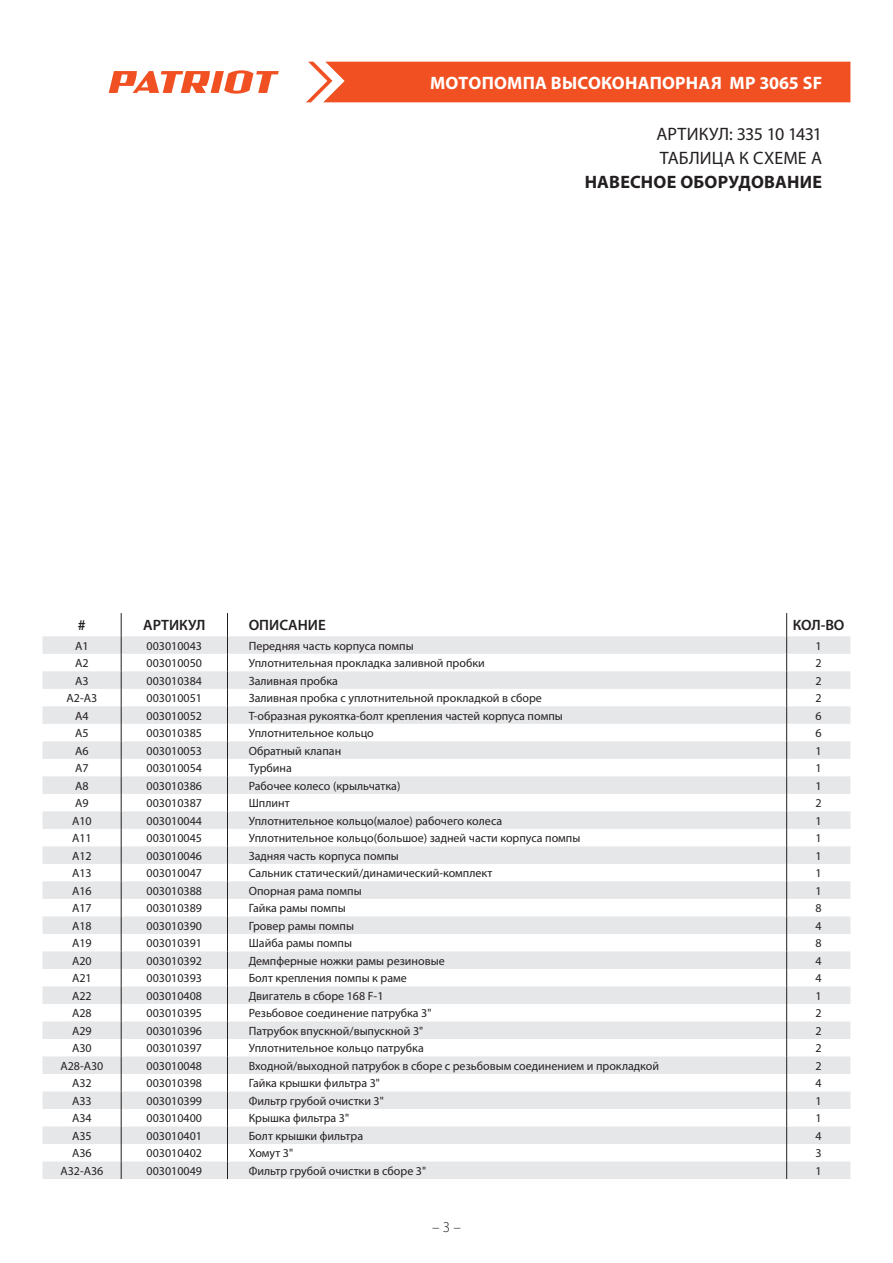
<style>
.page{position:relative;width:893px;height:1263px;background:#fff}
.page>*{position:absolute;margin:0;border:0;box-sizing:border-box;transform-origin:0 0}
.t1{font:700 18px "Myriad Pro";letter-spacing:.01em;color:#fff}
.t2{font:18px/24px "Myriad Pro";letter-spacing:.005em;color:#231f20}
.t3{font:700 18px "Myriad Pro";letter-spacing:.01em;color:#231f20}
.t4{font:600 15px "Myriad Pro";color:#231f20}
.t5{font:300 15px "Myriad Pro";color:#231f20}
.t6{font:12px "Myriad Pro";color:#231f20}
</style>
<div class="page">
<div style="left:306px;top:62px;width:544px;height:40px;background:#f15122"></div>
<svg style="left:109px;top:70px;width:170px;height:24px"></svg>
<svg style="left:43px;top:636px;width:807px;height:543px;fill:#eaebec"></svg>
<svg style="left:121px;top:613px;width:1px;height:566px"></svg>
<svg style="left:227px;top:613px;width:1px;height:566px"></svg>
<svg style="left:786px;top:613px;width:1px;height:566px"></svg>
<h1 class="t1" style="left:430px;top:71px;width:394px">МОТОПОМПА ВЫСОКОНАПОРНАЯ MP 3065 SF</h1>
<h1 class="t2" style="left:656px;top:122px;width:167px">АРТИКУЛ: 335 10 1431<br>ТАБЛИЦА К СХЕМЕ А</h1>
<h1 class="t3" style="left:585px;top:171px;width:179px">НАВЕСНОЕ ОБОРУДОВА</h1>
<h1 class="t3" style="left:787px;top:171px;width:24px">НИЕ</h1>
<p class="t4" style="left:78px;top:616px;width:9px">#</p>
<p class="t4" style="left:143px;top:616px;width:64px">АРТИКУЛ</p>
<p class="t4" style="left:249px;top:616px;width:78px">ОПИСАНИЕ</p>
<p class="t4" style="left:793px;top:616px;width:53px">КОЛ-ВО</p>
<p class="t6" style="left:75px;top:638px;width:15px">А1</p>
<p class="t6" style="left:147px;top:638px;width:57px">003010043</p>
<p class="t6" style="left:249px;top:638px;width:166px">Передняя часть корпуса помпы</p>
<p class="t6" style="left:815px;top:638px;width:8px">1</p>
<p class="t6" style="left:75px;top:656px;width:15px">А2</p>
<p class="t6" style="left:147px;top:656px;width:57px">003010050</p>
<p class="t6" style="left:249px;top:656px;width:237px">Уплотнительная прокладка заливной пробки</p>
<p class="t6" style="left:815px;top:656px;width:8px">2</p>
<p class="t6" style="left:75px;top:673px;width:15px">А3</p>
<p class="t6" style="left:147px;top:673px;width:57px">003010384</p>
<p class="t6" style="left:249px;top:673px;width:91px">Заливная пробка</p>
<p class="t6" style="left:815px;top:673px;width:8px">2</p>
<p class="t6" style="left:67px;top:691px;width:32px">А2-А3</p>
<p class="t6" style="left:147px;top:691px;width:57px">003010051</p>
<p class="t6" style="left:249px;top:691px;width:295px">Заливная пробка с уплотнительной прокладкой в сборе</p>
<p class="t6" style="left:815px;top:691px;width:8px">2</p>
<p class="t6" style="left:75px;top:708px;width:15px">А4</p>
<p class="t6" style="left:147px;top:708px;width:57px">003010052</p>
<p class="t6" style="left:249px;top:708px;width:316px">Т-образная рукоятка-болт крепления частей корпуса помпы</p>
<p class="t6" style="left:815px;top:708px;width:8px">6</p>
<p class="t6" style="left:75px;top:726px;width:15px">А5</p>
<p class="t6" style="left:147px;top:726px;width:57px">003010385</p>
<p class="t6" style="left:249px;top:726px;width:127px">Уплотнительное кольцо</p>
<p class="t6" style="left:815px;top:726px;width:8px">6</p>
<p class="t6" style="left:75px;top:743px;width:15px">А6</p>
<p class="t6" style="left:147px;top:743px;width:57px">003010053</p>
<p class="t6" style="left:249px;top:743px;width:94px">Обратный клапан</p>
<p class="t6" style="left:815px;top:743px;width:8px">1</p>
<p class="t6" style="left:75px;top:761px;width:15px">А7</p>
<p class="t6" style="left:147px;top:761px;width:57px">003010054</p>
<p class="t6" style="left:249px;top:761px;width:45px">Турбина</p>
<p class="t6" style="left:815px;top:761px;width:8px">1</p>
<p class="t6" style="left:75px;top:778px;width:15px">А8</p>
<p class="t6" style="left:147px;top:778px;width:57px">003010386</p>
<p class="t6" style="left:249px;top:778px;width:153px">Рабочее колесо (крыльчатка)</p>
<p class="t6" style="left:815px;top:778px;width:8px">1</p>
<p class="t6" style="left:75px;top:796px;width:15px">А9</p>
<p class="t6" style="left:147px;top:796px;width:57px">003010387</p>
<p class="t6" style="left:249px;top:796px;width:42px">Шплинт</p>
<p class="t6" style="left:815px;top:796px;width:8px">2</p>
<p class="t6" style="left:72px;top:813px;width:21px">А10</p>
<p class="t6" style="left:147px;top:813px;width:57px">003010044</p>
<p class="t6" style="left:249px;top:813px;width:255px">Уплотнительное кольцо(малое) рабочего колеса</p>
<p class="t6" style="left:815px;top:813px;width:8px">1</p>
<p class="t6" style="left:72px;top:831px;width:21px">А11</p>
<p class="t6" style="left:147px;top:831px;width:57px">003010045</p>
<p class="t6" style="left:249px;top:831px;width:333px">Уплотнительное кольцо(большое) задней части корпуса помпы</p>
<p class="t6" style="left:815px;top:831px;width:8px">1</p>
<p class="t6" style="left:72px;top:848px;width:21px">А12</p>
<p class="t6" style="left:147px;top:848px;width:57px">003010046</p>
<p class="t6" style="left:249px;top:848px;width:152px">Задняя часть корпуса помпы</p>
<p class="t6" style="left:815px;top:848px;width:8px">1</p>
<p class="t6" style="left:72px;top:866px;width:21px">А13</p>
<p class="t6" style="left:147px;top:866px;width:57px">003010047</p>
<p class="t6" style="left:249px;top:866px;width:245px">Сальник статический/динамический-комплект</p>
<p class="t6" style="left:815px;top:866px;width:8px">1</p>
<p class="t6" style="left:72px;top:883px;width:21px">А16</p>
<p class="t6" style="left:147px;top:883px;width:57px">003010388</p>
<p class="t6" style="left:249px;top:883px;width:114px">Опорная рама помпы</p>
<p class="t6" style="left:815px;top:883px;width:8px">1</p>
<p class="t6" style="left:72px;top:901px;width:21px">А17</p>
<p class="t6" style="left:147px;top:901px;width:57px">003010389</p>
<p class="t6" style="left:249px;top:901px;width:98px">Гайка рамы помпы</p>
<p class="t6" style="left:815px;top:901px;width:8px">8</p>
<p class="t6" style="left:72px;top:918px;width:21px">А18</p>
<p class="t6" style="left:147px;top:918px;width:57px">003010390</p>
<p class="t6" style="left:249px;top:918px;width:107px">Гровер рамы помпы</p>
<p class="t6" style="left:815px;top:918px;width:8px">4</p>
<p class="t6" style="left:72px;top:936px;width:21px">А19</p>
<p class="t6" style="left:147px;top:936px;width:57px">003010391</p>
<p class="t6" style="left:249px;top:936px;width:105px">Шайба рамы помпы</p>
<p class="t6" style="left:815px;top:936px;width:8px">8</p>
<p class="t6" style="left:72px;top:953px;width:21px">А20</p>
<p class="t6" style="left:147px;top:953px;width:57px">003010392</p>
<p class="t6" style="left:249px;top:953px;width:197px">Демпферные ножки рамы резиновые</p>
<p class="t6" style="left:815px;top:953px;width:8px">4</p>
<p class="t6" style="left:72px;top:971px;width:21px">А21</p>
<p class="t6" style="left:147px;top:971px;width:57px">003010393</p>
<p class="t6" style="left:249px;top:971px;width:160px">Болт крепления помпы к раме</p>
<p class="t6" style="left:815px;top:971px;width:8px">4</p>
<p class="t6" style="left:72px;top:988px;width:21px">А22</p>
<p class="t6" style="left:147px;top:988px;width:57px">003010408</p>
<p class="t6" style="left:249px;top:988px;width:136px">Двигатель в сборе 168 F-1</p>
<p class="t6" style="left:815px;top:988px;width:8px">1</p>
<p class="t6" style="left:72px;top:1006px;width:21px">А28</p>
<p class="t6" style="left:147px;top:1006px;width:57px">003010395</p>
<p class="t6" style="left:249px;top:1006px;width:184px">Резьбовое соединение патрубка 3"</p>
<p class="t6" style="left:815px;top:1006px;width:8px">2</p>
<p class="t6" style="left:72px;top:1023px;width:21px">А29</p>
<p class="t6" style="left:147px;top:1023px;width:57px">003010396</p>
<p class="t6" style="left:249px;top:1023px;width:176px">Патрубок впускной/выпускной 3"</p>
<p class="t6" style="left:815px;top:1023px;width:8px">2</p>
<p class="t6" style="left:72px;top:1041px;width:21px">А30</p>
<p class="t6" style="left:147px;top:1041px;width:57px">003010397</p>
<p class="t6" style="left:249px;top:1041px;width:177px">Уплотнительное кольцо патрубка</p>
<p class="t6" style="left:815px;top:1041px;width:8px">2</p>
<p class="t6" style="left:60px;top:1058px;width:44px">А28-А30</p>
<p class="t6" style="left:147px;top:1058px;width:57px">003010048</p>
<p class="t6" style="left:249px;top:1058px;width:412px">Входной/выходной патрубок в сборе с резьбовым соединением и прокладкой</p>
<p class="t6" style="left:815px;top:1058px;width:8px">2</p>
<p class="t6" style="left:72px;top:1076px;width:21px">А32</p>
<p class="t6" style="left:147px;top:1076px;width:57px">003010398</p>
<p class="t6" style="left:249px;top:1076px;width:133px">Гайка крышки фильтра 3"</p>
<p class="t6" style="left:815px;top:1076px;width:8px">4</p>
<p class="t6" style="left:72px;top:1093px;width:21px">А33</p>
<p class="t6" style="left:147px;top:1093px;width:57px">003010399</p>
<p class="t6" style="left:249px;top:1093px;width:137px">Фильтр грубой очистки 3"</p>
<p class="t6" style="left:815px;top:1093px;width:8px">1</p>
<p class="t6" style="left:72px;top:1111px;width:21px">А34</p>
<p class="t6" style="left:147px;top:1111px;width:57px">003010400</p>
<p class="t6" style="left:249px;top:1111px;width:102px">Крышка фильтра 3"</p>
<p class="t6" style="left:815px;top:1111px;width:8px">1</p>
<p class="t6" style="left:72px;top:1128px;width:21px">А35</p>
<p class="t6" style="left:147px;top:1128px;width:57px">003010401</p>
<p class="t6" style="left:249px;top:1128px;width:116px">Болт крышки фильтра</p>
<p class="t6" style="left:815px;top:1128px;width:8px">4</p>
<p class="t6" style="left:72px;top:1146px;width:21px">А36</p>
<p class="t6" style="left:147px;top:1146px;width:57px">003010402</p>
<p class="t6" style="left:249px;top:1146px;width:46px">Хомут 3"</p>
<p class="t6" style="left:815px;top:1146px;width:8px">3</p>
<p class="t6" style="left:60px;top:1163px;width:44px">А32-А36</p>
<p class="t6" style="left:147px;top:1163px;width:57px">003010049</p>
<p class="t6" style="left:249px;top:1163px;width:179px">Фильтр грубой очистки в сборе 3"</p>
<p class="t6" style="left:815px;top:1163px;width:8px">1</p>
<p class="t5" style="left:432px;top:1218px;width:30px">– 3 –</p>
</div>
